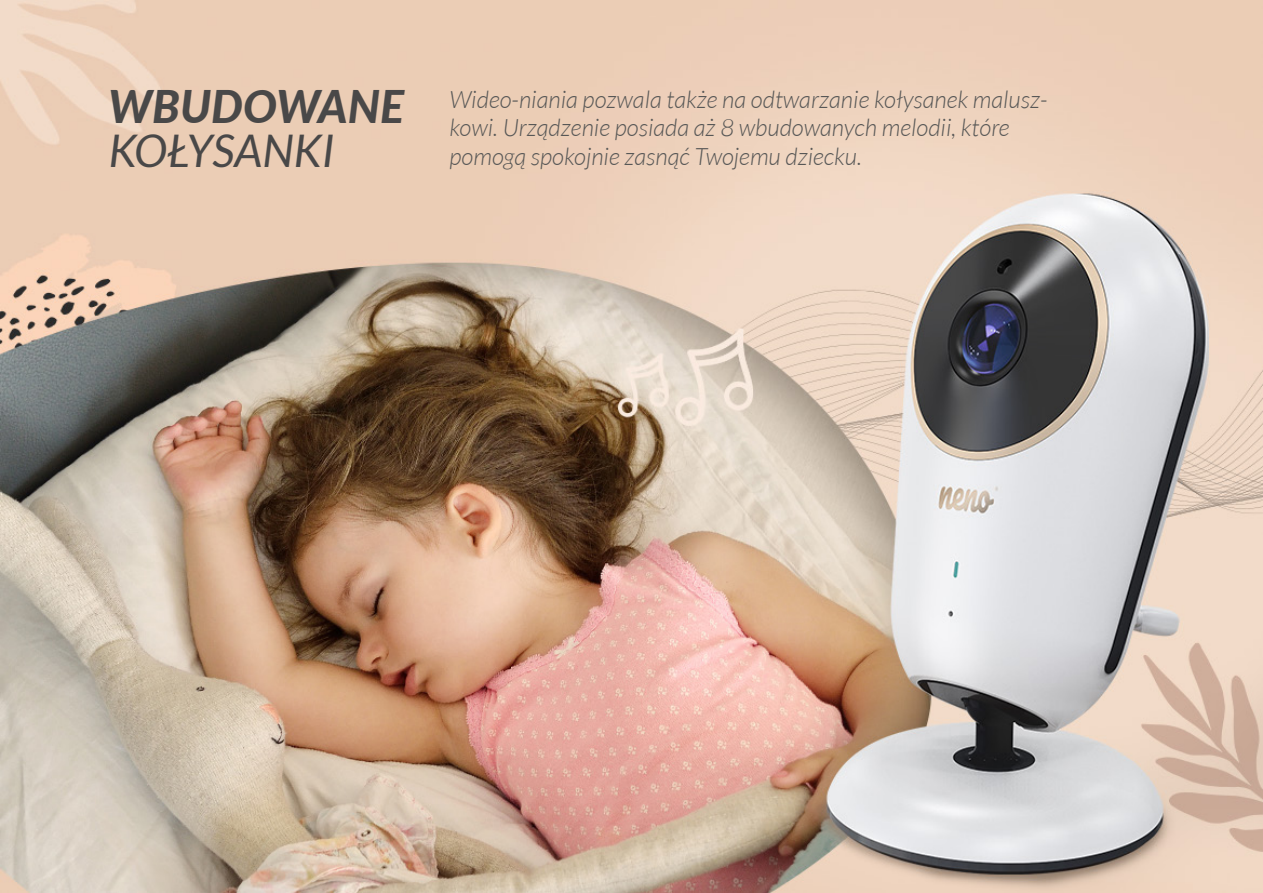
<style>
.page{position:relative;width:1263px;height:893px;background:#fff}
.page>*{position:absolute;margin:0;border:0;box-sizing:border-box;transform-origin:0 0}
.t1{font:italic 900 45px "Lato";color:#494848}
.t2{font:italic 45px "Lato";color:#494848}
.t3{font:italic 300 24px/28.5px "Lato";color:#575756}
</style>
<div class="page">
<img style="left:0;top:0;width:1263px;height:893px">
<h1 class="t1" style="left:108px;top:74px;width:298px">WBUDOWANE</h1>
<h1 class="t2" style="left:108px;top:126px;width:228px">KOŁYSANKI</h1>
<p class="t3" style="left:449px;top:86px;width:599px">Wideo-niania pozwala także na odtwarzanie kołysanek malusz&shy;kowi. Urządzenie posiada aż 8 wbudowanych melodii, które pomogą spokojnie zasnąć Twojemu dziecku.</p>
</div>
